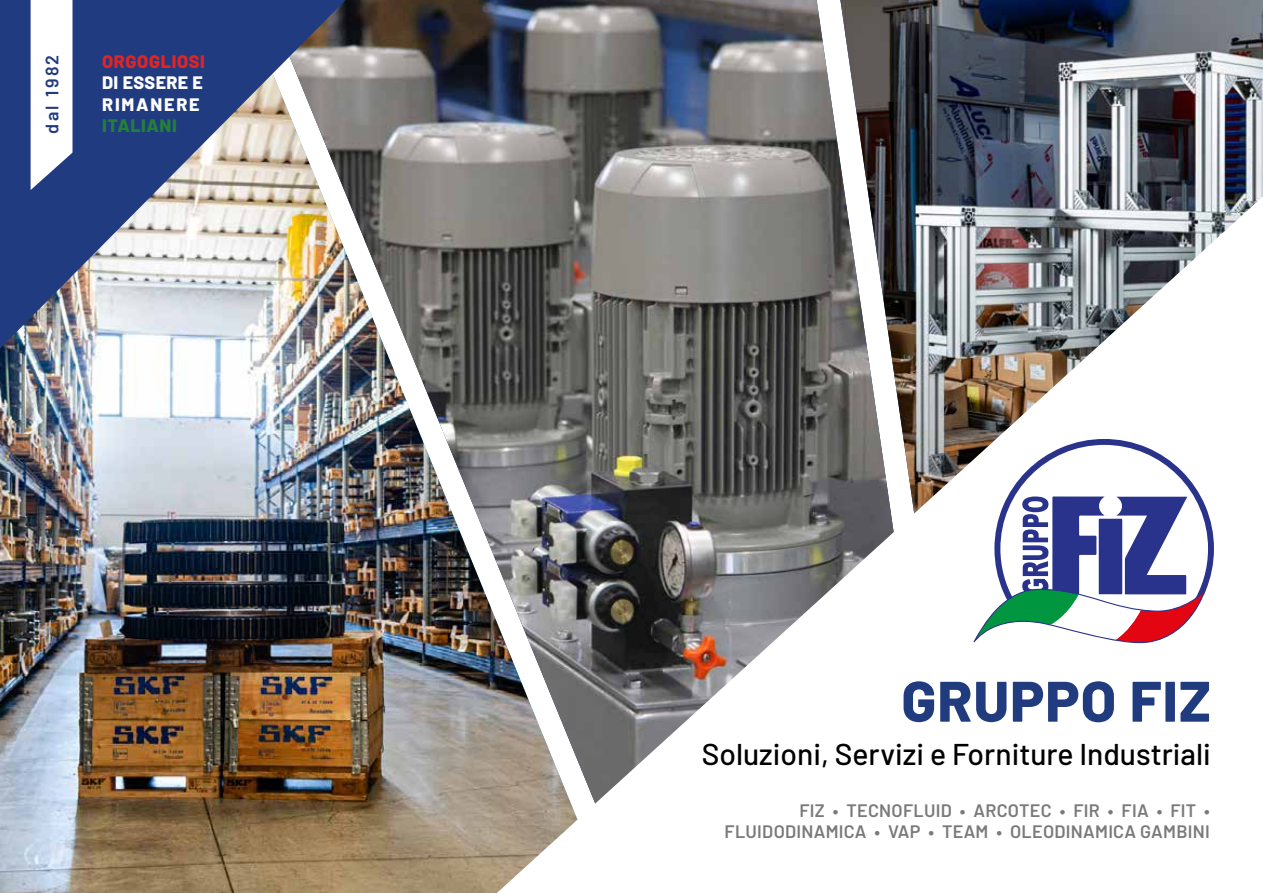
<style>
.page{position:relative;width:1263px;height:893px;background:#fff}
.page>*{position:absolute;margin:0;border:0;box-sizing:border-box;transform-origin:0 0}
.t1{font:800 57px "Barlow";letter-spacing:.02em;color:#203b7e}
.t2{font:500 30px "Barlow";color:#000}
.t3{font:600 18px/21.6px "Barlow";letter-spacing:.015em;color:#7a7a7a;text-align:right}
.t4{font:800 18px/21.6px "Barlow";letter-spacing:.095em;color:#fff}
.t5{font:800 18px "Barlow";letter-spacing:.035em;color:#e52321}
.t6{font:800 18px "Barlow";letter-spacing:.03em;color:#238038}
.t7{font:600 18px "Barlow";letter-spacing:.13em;color:#213b81}
</style>
<div class="page">
<img style="left:946px;top:0;width:317px;height:196px">
<img style="left:607px;top:0;width:324px;height:196px">
<img style="left:0;top:0;width:607px;height:893px">
<svg style="left:497px;top:196px;width:766px;height:697px"></svg>
<svg style="left:973px;top:439px;width:241px;height:204px"></svg>
<img style="left:0;top:0;width:346px;height:349px">
<svg style="left:31px;top:0;width:41px;height:190px"></svg>
<p class="t7" style="left:39px;top:134px;width:81px;rotate:-90deg">dal 1982</p>
<p class="t5" style="left:102px;top:48px;width:104px">ORGOGLIOSI</p>
<p class="t4" style="left:102px;top:71px;width:102px">DI ESSERE E<br>RIMANERE</p>
<p class="t6" style="left:102px;top:112px;width:76px">ITALIANI</p>
<h1 class="t1" style="left:901px;top:659px;width:311px">GRUPPO FIZ</h1>
<h2 class="t2" style="left:702px;top:732px;width:510px">Soluzioni, Servizi e Forniture Industriali</h2>
<p class="t3" style="left:725px;top:798px;width:487px">FIZ • TECNOFLUID • ARCOTEC • FIR • FIA • FIT •<br>FLUIDODINAMICA • VAP • TEAM • OLEODINAMICA GAMBINI</p>
</div>
